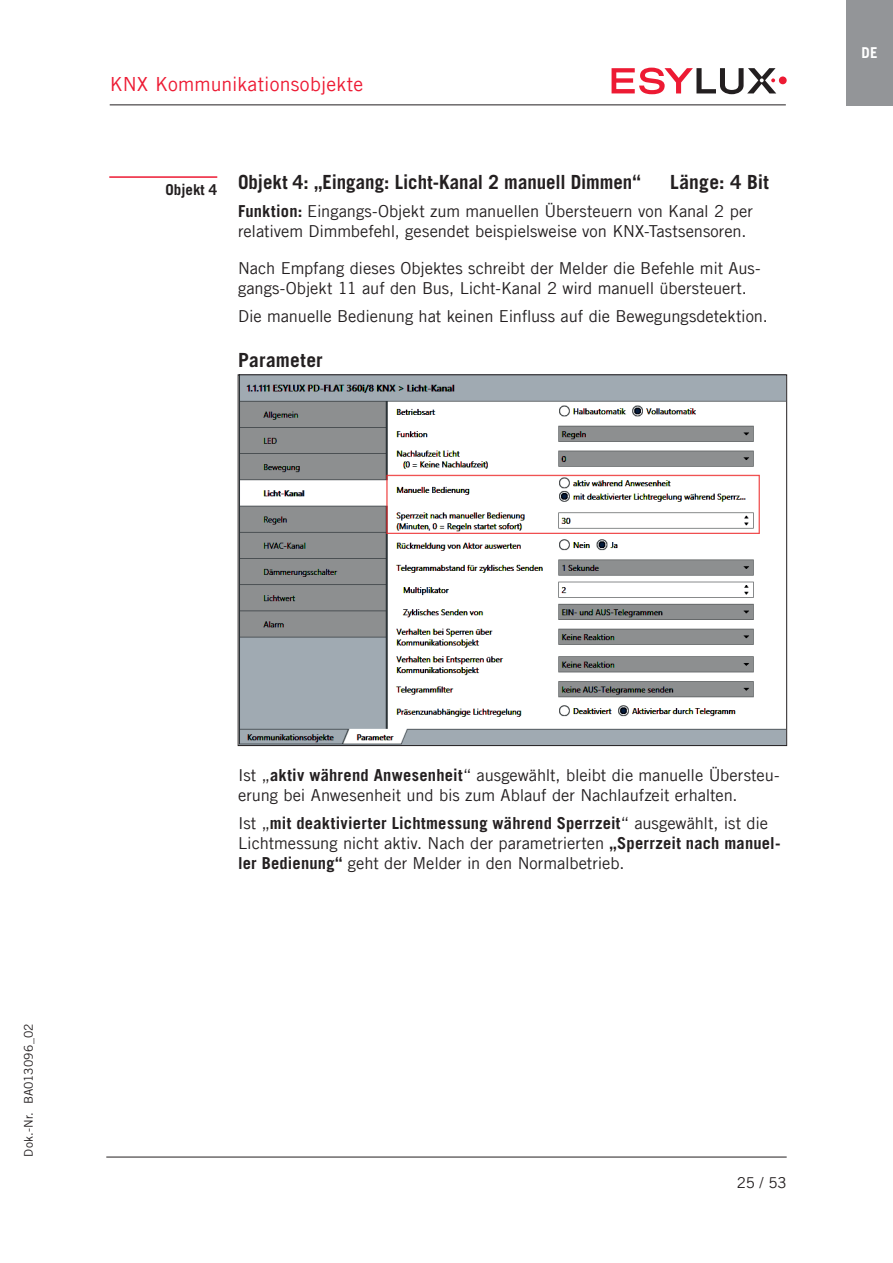
<style>
.page{position:relative;width:893px;height:1263px;background:#fff}
.page>*{position:absolute;margin:0;border:0;box-sizing:border-box;transform-origin:0 0}
.t1{font:700 19.5px "Trade Gothic LT Com";color:#231f20}
.t2{font:19.5px "Trade Gothic LT Com";letter-spacing:.01em;color:#ed1a33}
.t3{font:16.5px/19.8px "Trade Gothic LT Com";letter-spacing:-.005em;color:#231f20}
.t4{font:700 15px "Trade Gothic LT Com";color:#231f20}
.t5{font:15px "Trade Gothic LT Com";color:#231f20}
.t6{font:700 15px "Trade Gothic LT Com";color:#fff}
.t7{font:12px "Trade Gothic LT Com";letter-spacing:.015em;color:#231f20}
.s1{font-weight:700}
</style>
<div class="page">
<hr style="left:106px;top:1157px;width:681px;height:1px;background:#231f20">
<div style="left:779px;top:76px;width:8px;height:8px;background:#ed1a33;border-radius:50%"></div>
<svg style="left:612px;top:68px;width:164px;height:26px"></svg>
<hr style="left:110px;top:104px;width:676px;height:1px;background:#231f20">
<div style="left:846px;top:0;width:47px;height:105px;background:#939598"></div>
<img style="left:240px;top:377px;width:545px;height:367px">
<hr style="left:109px;top:176px;width:108px;height:2px;background:#ed1a33">
<p class="t2" style="left:110px;top:72px;width:255px">KNX Kommunikationsobjekte</p>
<p class="t4" style="left:166px;top:180px;width:53px">Objekt 4</p>
<p class="t1" style="left:238px;top:170px;width:404px">Objekt 4: „Eingang: Licht-Kanal 2 manuell Dimmen“</p>
<p class="t1" style="left:670px;top:170px;width:100px">Länge: 4 Bit</p>
<p class="t3" style="left:238px;top:201px;width:516px"><span class="s1">Funktion:</span> Eingangs-Objekt zum manuellen Übersteuern von Kanal 2 per relativem Dimmbefehl, gesendet beispielsweise von KNX-Tastsensoren.</p>
<p class="t3" style="left:238px;top:258px;width:524px">Nach Empfang dieses Objektes schreibt der Melder die Befehle mit Aus&shy;gangs-Objekt 11 auf den Bus, Licht-Kanal 2 wird manuell übersteuert.</p>
<p class="t3" style="left:238px;top:306px;width:531px">Die manuelle Bedienung hat keinen Einfluss auf die Bewegungsdetektion.</p>
<p class="t1" style="left:238px;top:348px;width:86px">Parameter</p>
<p class="t6" style="left:862px;top:43px;width:17px">DE</p>
<p class="t7" style="left:21px;top:1157px;width:135px;rotate:-90deg">Dok.-Nr. BA013096_02</p>
<p class="t3" style="left:238px;top:765px;width:543px">Ist „<span class="s1">aktiv während Anwesenheit</span>“ ausgewählt, bleibt die manuelle Übersteu&shy;erung bei Anwesenheit und bis zum Ablauf der Nachlaufzeit erhalten.</p>
<p class="t3" style="left:238px;top:813px;width:544px">Ist „<span class="s1">mit deaktivierter Lichtmessung während Sperrzeit</span>“ ausgewählt, ist die<br>Lichtmessung nicht aktiv. Nach der parametrierten <span class="s1">„Sperrzeit nach manuel&shy;ler Bedienung“</span> geht der Melder in den Normalbetrieb.</p>
<p class="t5" style="left:737px;top:1174px;width:51px">25 / 53</p>
</div>
